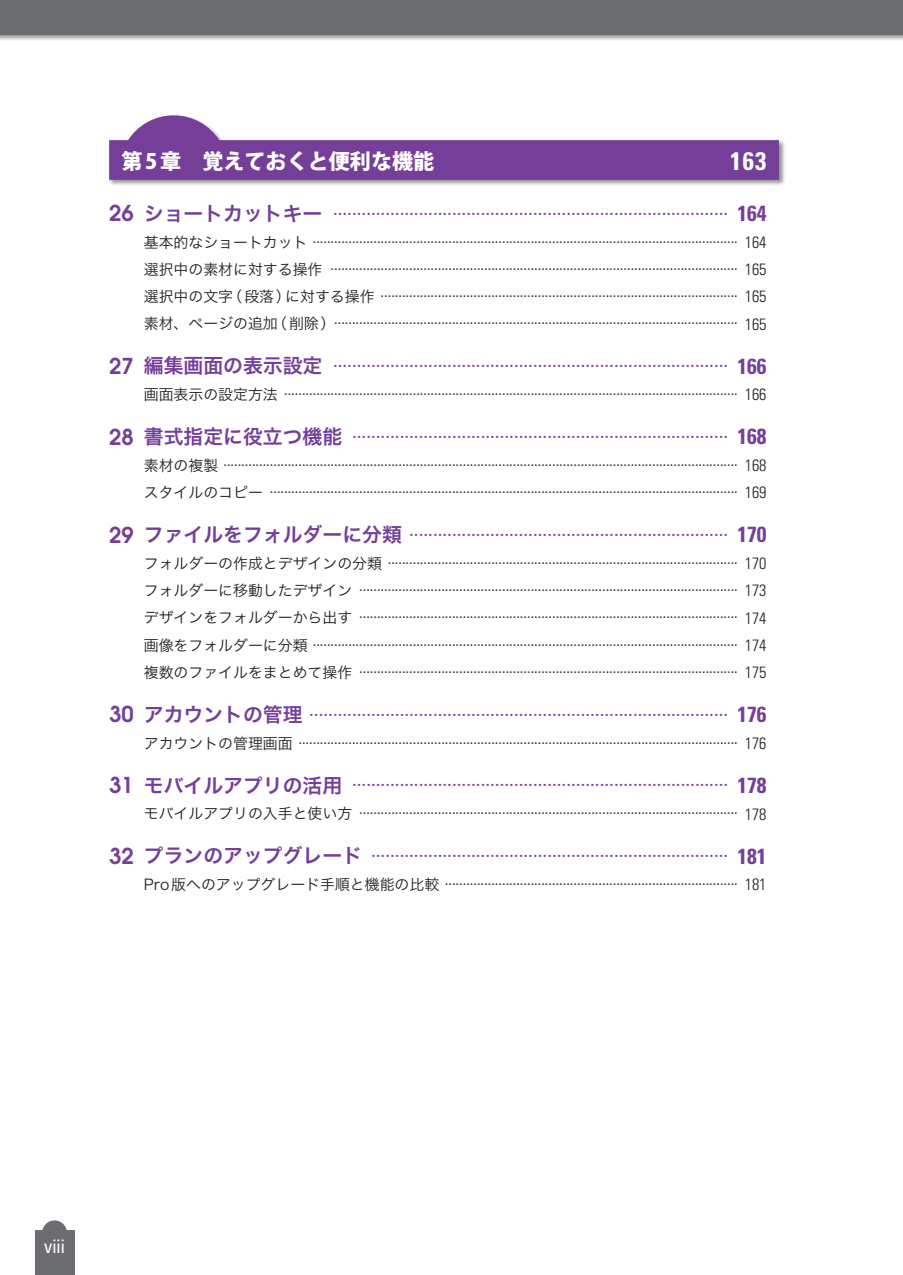
<style>
.page{position:relative;width:903px;height:1275px;background:#fff}
.page>*{position:absolute;margin:0;border:0;box-sizing:border-box;transform-origin:0 0}
.t1{font:700 condensed 25.38px "Univers";color:#fff}
.t2{font:800 21px "Koz Go Pro";color:#fff}
.t3{font:19.78px "Hira Kaku Pro W3";color:#753e98}
.t4{font:condensed 18.55px "Univers";color:#fff}
.t5{font:14.88px/27.3px "Hira Kaku Pro W3";color:#231f20;text-align:justify}
.s1{font-family:"Avant Garde";font-weight:600;font-size:21.88px}
.s2{font-family:"Hira Kaku Pro W6"}
.s3{font-family:"Univers";font-weight:700;font-stretch:condensed;font-size:21.88px}
.s4{font-family:"Univers";font-weight:300;font-stretch:condensed;font-size:16.45px}
</style>
<div class="page">
<div style="left:35px;top:1230px;width:39px;height:45px;background:#6c6d70"></div>
<div style="left:42px;top:1220px;width:25px;height:25px;background:#6c6d70;border-radius:50%"></div>
<div style="left:0;top:0;width:903px;height:42px;background:#231f20;opacity:.5"></div>
<div style="left:0;top:0;width:903px;height:35px;background:#6c6d70"></div>
<div style="left:108px;top:114px;width:678px;height:73px;background:#231f20;opacity:.5"></div>
<svg style="left:109px;top:115px;width:670px;height:65px"></svg>
<h2 class="t2" style="left:122px;top:147px;width:314px">第 5 章　覚えておくと便利な機能</h2>
<h1 class="t1" style="left:730px;top:145px;width:38px">163</h1>
<h3 class="t3" style="left:109px;top:190px;width:659px"><span class="s1">26</span> <span class="s2">ショートカットキー</span> ................................................................................... <span class="s3">164</span></h3>
<p class="t5" style="left:144px;top:222px;width:624px">基本的なショートカット ....................................................................................................................... <span class="s4">164</span>選択中の素材に対する操作 .................................................................................................................. <span class="s4">165</span>選択中の文字（段落）に対する操作 .................................................................................................... <span class="s4">165</span>素材、ページの追加（削除）................................................................................................................. <span class="s4">165</span></p>
<h3 class="t3" style="left:109px;top:342px;width:659px"><span class="s1">27</span> <span class="s2">編集画面の表示設定</span> ................................................................................... <span class="s3">166</span></h3>
<p class="t5" style="left:144px;top:375px;width:624px">画面表示の設定方法 ............................................................................................................................... <span class="s4">166</span></p>
<h3 class="t3" style="left:109px;top:413px;width:659px"><span class="s1">28</span> <span class="s2">書式指定に役立つ機能</span> ............................................................................... <span class="s3">168</span></h3>
<p class="t5" style="left:144px;top:445px;width:624px">素材の複製 ................................................................................................................................................ <span class="s4">168</span>スタイルのコピー ................................................................................................................................... <span class="s4">169</span></p>
<h3 class="t3" style="left:109px;top:511px;width:659px"><span class="s1">29</span> <span class="s2">ファイルをフォルダーに分類</span> ................................................................... <span class="s3">170</span></h3>
<p class="t5" style="left:144px;top:543px;width:624px">フォルダーの作成とデザインの分類 .................................................................................................. <span class="s4">170</span>フォルダーに移動したデザイン .......................................................................................................... <span class="s4">173</span>デザインをフォルダーから出す .......................................................................................................... <span class="s4">174</span>画像をフォルダーに分類 ....................................................................................................................... <span class="s4">174</span>複数のファイルをまとめて操作 .......................................................................................................... <span class="s4">175</span></p>
<h3 class="t3" style="left:109px;top:691px;width:659px"><span class="s1">30</span> <span class="s2">アカウントの管理</span> ........................................................................................ <span class="s3">176</span></h3>
<p class="t5" style="left:144px;top:723px;width:624px">アカウントの管理画面 ........................................................................................................................... <span class="s4">176</span></p>
<h3 class="t3" style="left:109px;top:761px;width:659px"><span class="s1">31</span> <span class="s2">モバイルアプリの活用</span> ............................................................................... <span class="s3">178</span></h3>
<p class="t5" style="left:144px;top:794px;width:624px">モバイルアプリの入手と使い方 .......................................................................................................... <span class="s4">178</span></p>
<h3 class="t3" style="left:109px;top:832px;width:659px"><span class="s1">32</span> <span class="s2">プランのアップグレード</span> ........................................................................... <span class="s3">181</span></h3>
<p class="t5" style="left:144px;top:865px;width:624px">Pro版へのアップグレード手順と機能の比較 .................................................................................. <span class="s4">181</span></p>
<p class="t4" style="left:44px;top:1234px;width:22px">viii</p>
</div>
